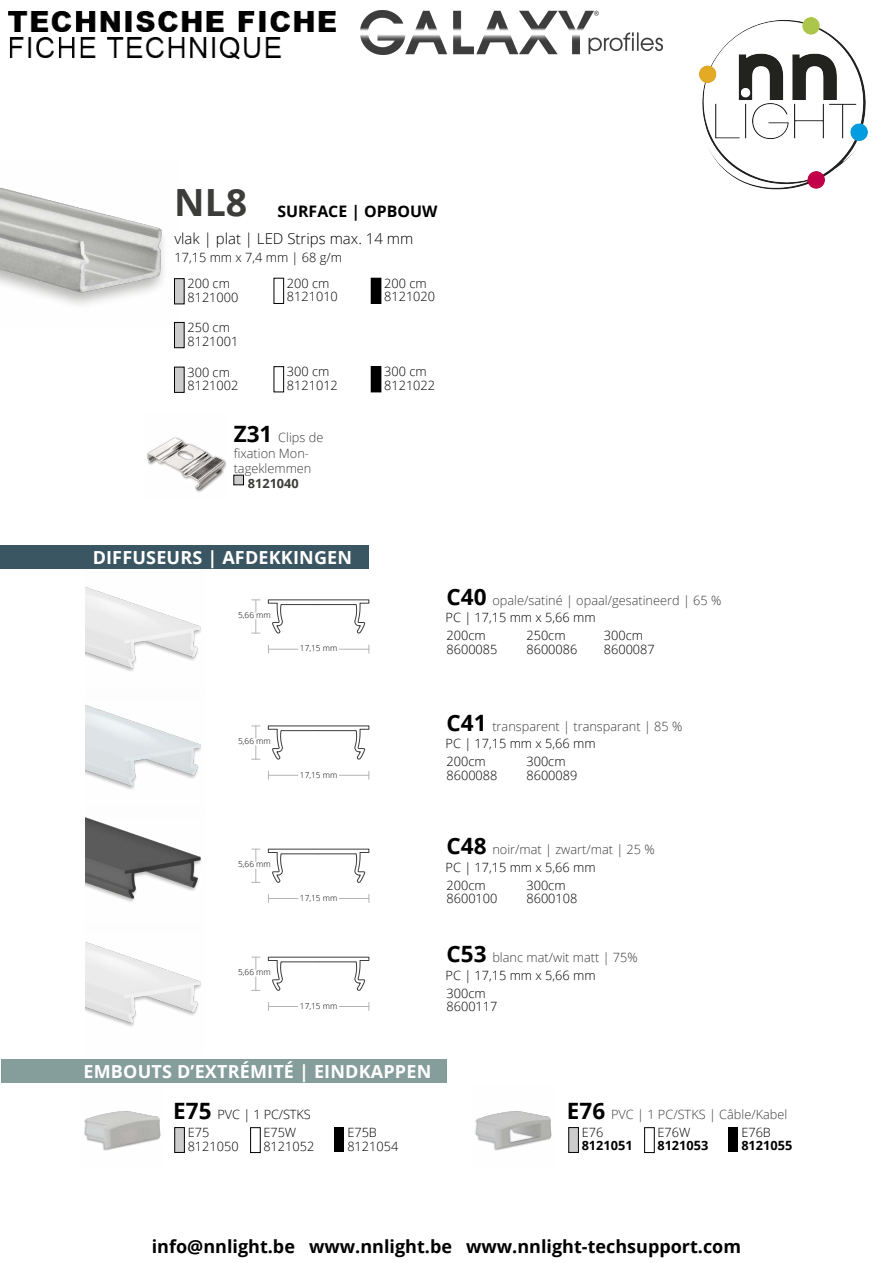
<style>
.page{position:relative;width:893px;height:1263px;background:#fff}
.page>*{position:absolute;margin:0;border:0;box-sizing:border-box;transform-origin:0 0}
.t1{font:700 37.5px "Open Sans";color:#3c3c3b}
.t2{font:700 18px "Open Sans";color:#000}
.t3{font:700 18px "Open Sans";letter-spacing:.01em;color:#fff}
.t4{font:700 15.9px "Open Sans";color:#000}
.t5{font:300 15px "Open Sans";color:#000}
.t6{font:300 12.75px/13.5px "Open Sans";color:#000}
.t7{font:300 12.75px/15.3px "Open Sans";color:#3c3c3b}
.t8{font:700 12.75px "Open Sans";color:#000}
.t9{font:700 12.75px "Open Sans";color:#3c3c3b}
.t10{font:300 8.25px "Open Sans";color:#000}
.s1{font-weight:700;font-size:22.5px;color:#000}
.s2{font-weight:700;font-size:22.5px}
</style>
<div class="page">
<div style="left:1px;top:545px;width:368px;height:24px;background:#3b5663"></div>
<div style="left:71px;top:528px;width:303px;height:61px;background:#fff;opacity:.95"></div>
<div style="left:174px;top:279px;width:10px;height:25px;background:#cdcccc"></div>
<div style="left:174px;top:322px;width:10px;height:26px;background:#cdcccc;border:1px solid #000"></div>
<div style="left:174px;top:367px;width:10px;height:25px;background:#cdcccc;border:1px solid #000"></div>
<div style="left:1px;top:1059px;width:445px;height:24px;background:#859e9b"></div>
<div style="left:62px;top:1041px;width:391px;height:61px;background:#fff;opacity:.95"></div>
<img style="left:0;top:187px;width:178px;height:141px">
<div style="left:274px;top:278px;width:10px;height:26px;background:#fff;border:1px solid #000"></div>
<div style="left:274px;top:366px;width:10px;height:26px;background:#fff;border:1px solid #000"></div>
<div style="left:371px;top:278px;width:10px;height:25px;background:#000"></div>
<div style="left:371px;top:367px;width:10px;height:25px;background:#000"></div>
<img style="left:85px;top:569px;width:119px;height:103px">
<img style="left:85px;top:704px;width:116px;height:86px">
<svg style="left:252px;top:600px;width:8px;height:12px"></svg>
<svg style="left:252px;top:620px;width:8px;height:14px"></svg>
<hr style="left:268px;top:649px;width:30px;height:1px;background:#b3b3b3">
<hr style="left:339px;top:649px;width:30px;height:1px;background:#b3b3b3">
<svg style="left:268px;top:599px;width:101px;height:35px"></svg>
<svg style="left:252px;top:726px;width:8px;height:12px"></svg>
<svg style="left:252px;top:746px;width:8px;height:14px"></svg>
<hr style="left:268px;top:775px;width:30px;height:1px;background:#b3b3b3">
<hr style="left:339px;top:775px;width:30px;height:1px;background:#b3b3b3">
<svg style="left:268px;top:725px;width:101px;height:35px"></svg>
<img style="left:475px;top:1111px;width:77px;height:40px">
<img style="left:82px;top:1086px;width:82px;height:65px">
<div style="left:175px;top:1127px;width:9px;height:25px;background:#cdcccc"></div>
<div style="left:569px;top:1127px;width:9px;height:25px;background:#cdcccc"></div>
<div style="left:250px;top:1127px;width:10px;height:26px;background:#fff;border:1px solid #000"></div>
<div style="left:644px;top:1127px;width:10px;height:26px;background:#fff;border:1px solid #000"></div>
<div style="left:334px;top:1127px;width:10px;height:25px;background:#000"></div>
<div style="left:728px;top:1127px;width:10px;height:25px;background:#000"></div>
<div style="left:234px;top:475px;width:10px;height:10px;background:#cdcccc;border:1px solid #000"></div>
<img style="left:147px;top:437px;width:80px;height:55px">
<svg style="left:252px;top:849px;width:8px;height:12px"></svg>
<svg style="left:252px;top:869px;width:8px;height:14px"></svg>
<hr style="left:268px;top:898px;width:30px;height:1px;background:#b3b3b3">
<hr style="left:339px;top:898px;width:30px;height:1px;background:#b3b3b3">
<svg style="left:268px;top:848px;width:101px;height:35px"></svg>
<svg style="left:252px;top:957px;width:8px;height:12px"></svg>
<svg style="left:252px;top:977px;width:8px;height:14px"></svg>
<hr style="left:268px;top:1006px;width:30px;height:1px;background:#b3b3b3">
<hr style="left:339px;top:1006px;width:30px;height:1px;background:#b3b3b3">
<svg style="left:268px;top:956px;width:101px;height:35px"></svg>
<img style="left:85px;top:817px;width:116px;height:85px">
<img style="left:85px;top:941px;width:119px;height:114px">
<img style="left:699px;top:17px;width:169px;height:173px">
<img style="left:8px;top:11px;width:328px;height:49px">
<img style="left:360px;top:10px;width:302px;height:44px">
<h1 class="t1" style="left:174px;top:176px;width:75px">NL8</h1>
<p class="t4" style="left:277px;top:200px;width:162px">SURFACE | OPBOUW</p>
<p class="t5" style="left:174px;top:228px;width:240px">vlak | plat | LED Strips max. 14 mm</p>
<p class="t6" style="left:287px;top:276px;width:52px">200 cm<br>8121010</p>
<p class="t6" style="left:174px;top:250px;width:169px">17,15 mm x 7,4 mm | 68 g/m</p>
<p class="t6" style="left:384px;top:276px;width:52px">200 cm<br>8121020</p>
<p class="t6" style="left:187px;top:277px;width:52px">200 cm<br>8121000</p>
<p class="t6" style="left:187px;top:320px;width:52px">250 cm<br>8121001</p>
<p class="t6" style="left:187px;top:365px;width:52px">300 cm<br>8121002</p>
<p class="t6" style="left:287px;top:365px;width:52px">300 cm<br>8121012</p>
<p class="t6" style="left:384px;top:365px;width:52px">300 cm<br>8121022</p>
<p class="t7" style="left:234px;top:430px;width:91px"><span class="s1">Z31</span> Clips de fixation Mon&shy;tageklemmen</p>
<p class="t9" style="left:248px;top:475px;width:52px">8121040</p>
<h2 class="t3" style="left:93px;top:545px;width:261px">DIFFUSEURS | AFDEKKINGEN</h2>
<p class="t10" style="left:238px;top:609px;width:34px">5,66 mm</p>
<p class="t10" style="left:300px;top:643px;width:39px">17,15 mm</p>
<p class="t7" style="left:446px;top:592px;width:276px"><span class="s1">C40</span> opale/satiné | opaal/gesatineerd | 65 %</p>
<p class="t6" style="left:446px;top:611px;width:151px">PC | 17,15 mm x 5,66 mm</p>
<p class="t6" style="left:446px;top:629px;width:52px">200cm<br>8600085</p>
<p class="t6" style="left:526px;top:629px;width:52px">250cm<br>8600086</p>
<p class="t6" style="left:604px;top:629px;width:52px">300cm<br>8600087</p>
<p class="t10" style="left:238px;top:735px;width:34px">5,66 mm</p>
<p class="t10" style="left:300px;top:769px;width:39px">17,15 mm</p>
<p class="t7" style="left:446px;top:718px;width:237px"><span class="s1">C41</span> transparent | transparant | 85 %</p>
<p class="t6" style="left:446px;top:737px;width:151px">PC | 17,15 mm x 5,66 mm</p>
<p class="t6" style="left:446px;top:755px;width:52px">200cm<br>8600088</p>
<p class="t6" style="left:526px;top:755px;width:52px">300cm<br>8600089</p>
<p class="t10" style="left:238px;top:858px;width:34px">5,66 mm</p>
<p class="t10" style="left:238px;top:966px;width:34px">5,66 mm</p>
<p class="t10" style="left:300px;top:892px;width:39px">17,15 mm</p>
<p class="t10" style="left:300px;top:1000px;width:39px">17,15 mm</p>
<p class="t7" style="left:446px;top:841px;width:210px"><span class="s1">C48</span> noir/mat | zwart/mat | 25 %</p>
<p class="t6" style="left:446px;top:860px;width:151px">PC | 17,15 mm x 5,66 mm</p>
<p class="t6" style="left:446px;top:878px;width:52px">200cm<br>8600100</p>
<p class="t6" style="left:526px;top:878px;width:52px">300cm<br>8600108</p>
<p class="t7" style="left:446px;top:949px;width:193px"><span class="s1">C53</span> blanc mat/wit matt | 75%</p>
<p class="t6" style="left:446px;top:968px;width:151px">PC | 17,15 mm x 5,66 mm</p>
<p class="t6" style="left:446px;top:986px;width:52px">300cm<br>8600117</p>
<h2 class="t3" style="left:84px;top:1059px;width:349px">EMBOUTS D’EXTRÉMITÉ | EINDKAPPEN</h2>
<p class="t6" style="left:173px;top:1107px;width:139px"><span class="s2">E75</span> PVC | 1 PC/STKS</p>
<p class="t7" style="left:567px;top:1106px;width:222px"><span class="s1">E76</span> PVC | 1 PC/STKS | Câble/Kabel</p>
<p class="t6" style="left:188px;top:1125px;width:52px">E75<br>8121050</p>
<p class="t6" style="left:582px;top:1125px;width:23px">E76</p>
<p class="t6" style="left:263px;top:1125px;width:52px">E75W<br>8121052</p>
<p class="t6" style="left:657px;top:1125px;width:34px">E76W</p>
<p class="t6" style="left:347px;top:1125px;width:52px">E75B<br>8121054</p>
<p class="t6" style="left:741px;top:1125px;width:31px">E76B</p>
<p class="t8" style="left:582px;top:1136px;width:52px">8121051</p>
<p class="t8" style="left:657px;top:1136px;width:52px">8121053</p>
<p class="t8" style="left:741px;top:1136px;width:52px">8121055</p>
<h2 class="t2" style="left:152px;top:1234px;width:591px">info@nnlight.be www.nnlight.be www.nnlight-techsupport.com</h2>
</div>
